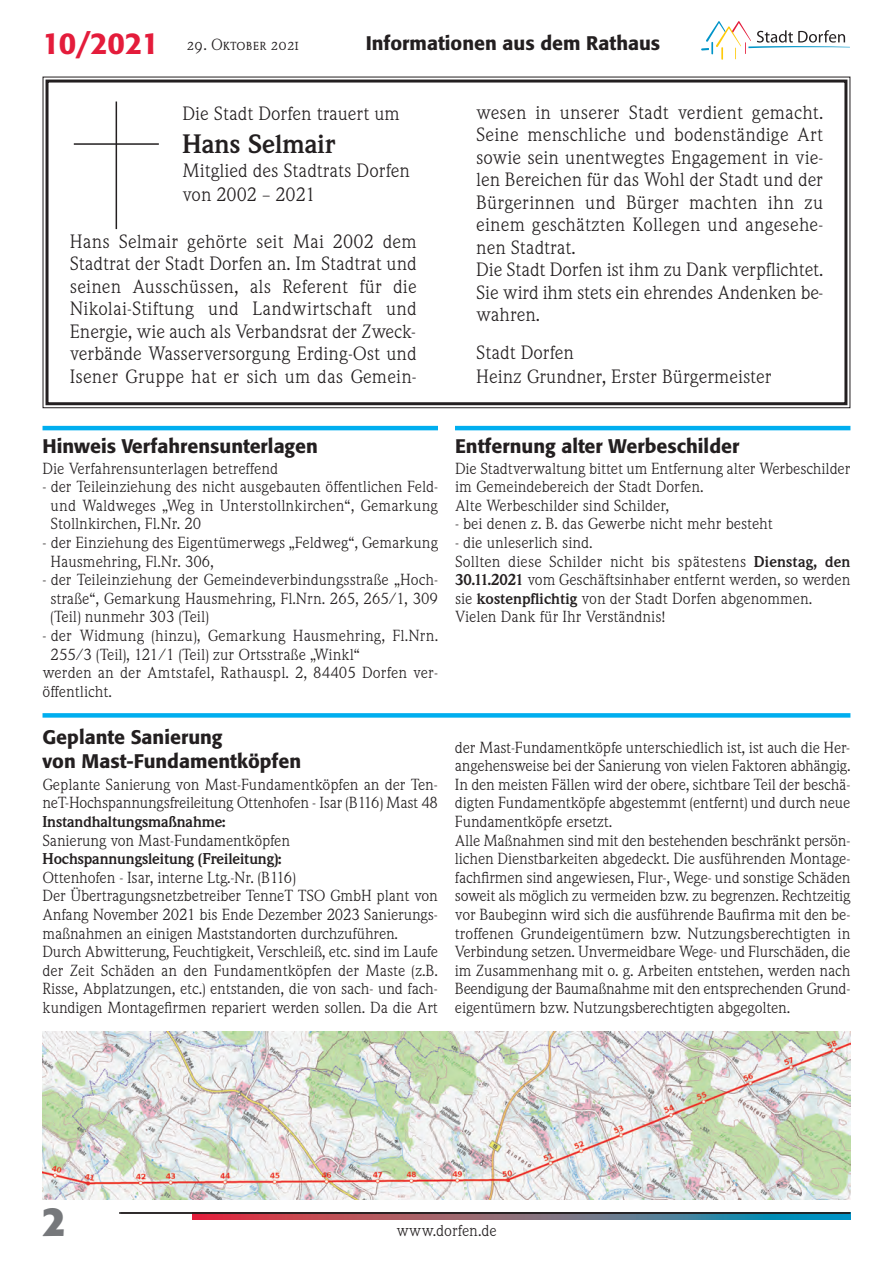
<style>
.page{position:relative;width:893px;height:1263px;background:#fff}
.page>*{position:absolute;margin:0;border:0;box-sizing:border-box;transform-origin:0 0}
.t1{font:700 40.5px "Formata";color:#76787b}
.t2{font:700 25.5px "Weidemann SB";color:#231f20}
.t3{font:500 19.5px/24.9px "Formata";color:#231f20}
.t4{font:18px/22.5px "Weidemann SB";color:#231f20}
.t5{font:15px/18.6px "Weidemann SB";letter-spacing:-.01em;color:#231f20}
.t6{font:15px "Weidemann SB";letter-spacing:.01em;color:#231f20}
.t7{font:700 15px "Weidemann SB";letter-spacing:-.01em;color:#231f20}
.t8{font:15px "Weidemann SB Caps";color:#231f20}
.s1{font-family:"Formata";font-weight:500;font-size:30px;color:#e41c3b}
.s2{font-weight:700}
</style>
<div class="page">
<svg style="left:701px;top:21px;width:149px;height:39px"></svg>
<svg style="left:192px;top:1214px;width:658px;height:5px;background:#7c697d"></svg>
<hr style="left:119px;top:1212px;width:731px;height:2px;background:#231f20">
<hr style="left:43px;top:426px;width:395px;height:4px;background:#00aeef">
<hr style="left:455px;top:426px;width:395px;height:4px;background:#00aeef">
<div style="left:43px;top:713px;width:807px;height:5px;background:#00aeef"></div>
<img style="left:43px;top:1032px;width:807px;height:167px">
<div style="left:46px;top:80px;width:801px;height:325px;border:3px solid #231f20"></div>
<hr style="left:116px;top:102px;width:1px;height:127px;background:#231f20">
<hr style="left:74px;top:143px;width:85px;height:2px;background:#231f20">
<p class="t8" style="left:43px;top:36px;width:259px"><span class="s1">10/2021</span> 29. Oktober 2021</p>
<h3 class="t3" style="left:366px;top:32px;width:296px">Informationen aus dem Rathaus</h3>
<p class="t4" style="left:182px;top:103px;width:219px">Die Stadt Dorfen trauert um</p>
<h2 class="t2" style="left:182px;top:130px;width:154px">Hans Selmair</h2>
<p class="t4" style="left:182px;top:159px;width:229px;line-height:24px">Mitglied des Stadtrats Dorfen von 2002 – 2021</p>
<p class="t4" style="left:70px;top:230px;width:348px;text-align:justify">Hans Selmair gehörte seit Mai 2002 dem Stadtrat der Stadt Dorfen an. Im Stadtrat und seinen Ausschüssen, als Referent für die Nikolai-Stiftung und Landwirtschaft und Energie, wie auch als Verbandsrat der Zweck&shy;verbände Wasserversorgung Erding-Ost und Isener Gruppe hat er sich um das Gemein -</p>
<p class="t4" style="left:476px;top:101px;width:348px">wesen in unserer Stadt verdient gemacht.<br>Seine menschliche und bodenständige Art sowie sein unentwegtes Engagement in vie&shy;len Bereichen für das Wohl der Stadt und der Bürgerinnen und Bürger machten ihn zu einem geschätzten Kollegen und angesehe&shy;nen Stadtrat.<br>Die Stadt Dorfen ist ihm zu Dank verpflichtet.<br>Sie wird ihm stets ein ehrendes Andenken be&shy;wahren.</p>
<p class="t4" style="left:476px;top:341px;width:297px;line-height:24px">Stadt Dorfen<br>Heinz Grundner, Erster Bürgermeister</p>
<h3 class="t3" style="left:43px;top:435px;width:277px">Hinweis Verfahrensunterlagen</h3>
<p class="t5" style="left:43px;top:459px;width:237px">Die Verfahrensunterlagen betreffend</p>
<p class="t5" style="left:51px;top:478px;width:389px;text-align:justify;text-indent:-8px">- der Teileinziehung des nicht ausgebauten öffentlichen Feld&shy;und Waldweges „Weg in Unterstollnkirchen“, Gemarkung Stollnkirchen, Fl.Nr. 20</p>
<p class="t5" style="left:51px;top:533px;width:389px;text-indent:-8px">- der Einziehung des Eigentümerwegs „Feldweg“, Gemarkung<br>Hausmehring, Fl.Nr. 306,</p>
<p class="t5" style="left:51px;top:571px;width:389px;text-align:justify;text-indent:-8px">- der Teileinziehung der Gemeindeverbindungsstraße „Hoch&shy;straße“, Gemarkung Hausmehring, Fl.Nrn. 265, 265/1, 309 (Teil) nunmehr 303 (Teil)</p>
<p class="t6" style="left:43px;top:627px;width:397px">- der Widmung (hinzu), Gemarkung Hausmehring, Fl.Nrn.</p>
<p class="t5" style="left:51px;top:645px;width:311px">255/3 (Teil), 121/1 (Teil) zur Ortsstraße „Winkl“</p>
<p class="t6" style="left:43px;top:664px;width:397px">werden an der Amtstafel, Rathauspl. 2, 84405 Dorfen ver -</p>
<p class="t5" style="left:43px;top:682px;width:71px">öffentlicht.</p>
<h3 class="t3" style="left:43px;top:726px;width:260px">Geplante Sanierung<br>von Mast-Fundamentköpfen</h3>
<p class="t5" style="left:43px;top:775px;width:397px">Geplante Sanierung von Mast-Fundamentköpfen an der Ten&shy;neT-Hochspannungsfreileitung Ottenhofen - Isar (B116) Mast 48</p>
<p class="t7" style="left:43px;top:813px;width:185px">Instandhaltungsmaßnahme:</p>
<p class="t5" style="left:43px;top:831px;width:249px">Sanierung von Mast-Fundamentköpfen</p>
<p class="t7" style="left:43px;top:850px;width:240px">Hochspannungsleitung (Freileitung):</p>
<p class="t5" style="left:43px;top:868px;width:397px">Ottenhofen - Isar, interne Ltg.-Nr. (B116)<br>Der Übertragungsnetzbetreiber TenneT TSO GmbH plant von Anfang November 2021 bis Ende Dezember 2023 Sanierungs&shy;maßnahmen an einigen Maststandorten durchzuführen.<br>Durch Abwitterung, Feuchtigkeit, Verschleiß, etc. sind im Laufe der Zeit Schäden an den Fundamentköpfen der Maste (z.B.<br>Risse, Abplatzungen, etc.) entstanden, die von sach- und fach&shy;kundigen Montagefirmen repariert werden sollen. Da die Art</p>
<h3 class="t3" style="left:455px;top:435px;width:286px">Entfernung alter Werbeschilder</h3>
<p class="t5" style="left:455px;top:459px;width:397px">Die Stadtverwaltung bittet um Entfernung alter Werbeschilder im Gemeindebereich der Stadt Dorfen.<br>Alte Werbeschilder sind Schilder,</p>
<p class="t5" style="left:455px;top:515px;width:319px">- bei denen z. B. das Gewerbe nicht mehr besteht</p>
<p class="t5" style="left:455px;top:533px;width:397px">- die unleserlich sind.<br>Sollten diese Schilder nicht bis spätestens <span class="s2">Dienstag, den 30.11.2021</span> vom Geschäftsinhaber entfernt werden, so werden sie <span class="s2">kostenpflichtig</span> von der Stadt Dorfen abgenommen.<br>Vielen Dank für Ihr Verständnis!</p>
<p class="t5" style="left:455px;top:738px;width:397px">der Mast-Fundamentköpfe unterschiedlich ist, ist auch die Her&shy;angehensweise bei der Sanierung von vielen Faktoren abhängig.<br>In den meisten Fällen wird der obere, sichtbare Teil der beschä&shy;digten Fundamentköpfe abgestemmt (entfernt) und durch neue Fundamentköpfe ersetzt.<br>Alle Maßnahmen sind mit den bestehenden beschränkt persön&shy;lichen Dienstbarkeiten abgedeckt. Die ausführenden Montage&shy;fachfirmen sind angewiesen, Flur-, Wege- und sonstige Schäden soweit als möglich zu vermeiden bzw. zu begrenzen. Rechtzeitig vor Baubeginn wird sich die ausführende Baufirma mit den be&shy;troffenen Grundeigentümern bzw. Nutzungsberechtigten in Verbindung setzen. Unvermeidbare Wege- und Flurschäden, die im Zusammenhang mit o. g. Arbeiten entstehen, werden nach Beendigung der Baumaßnahme mit den entsprechenden Grund&shy;eigentümern bzw. Nutzungsberechtigten abgegolten.</p>
<h1 class="t1" style="left:43px;top:1204px;width:25px">2</h1>
<p class="t5" style="left:396px;top:1222px;width:102px">www.dorfen.de</p>
</div>
